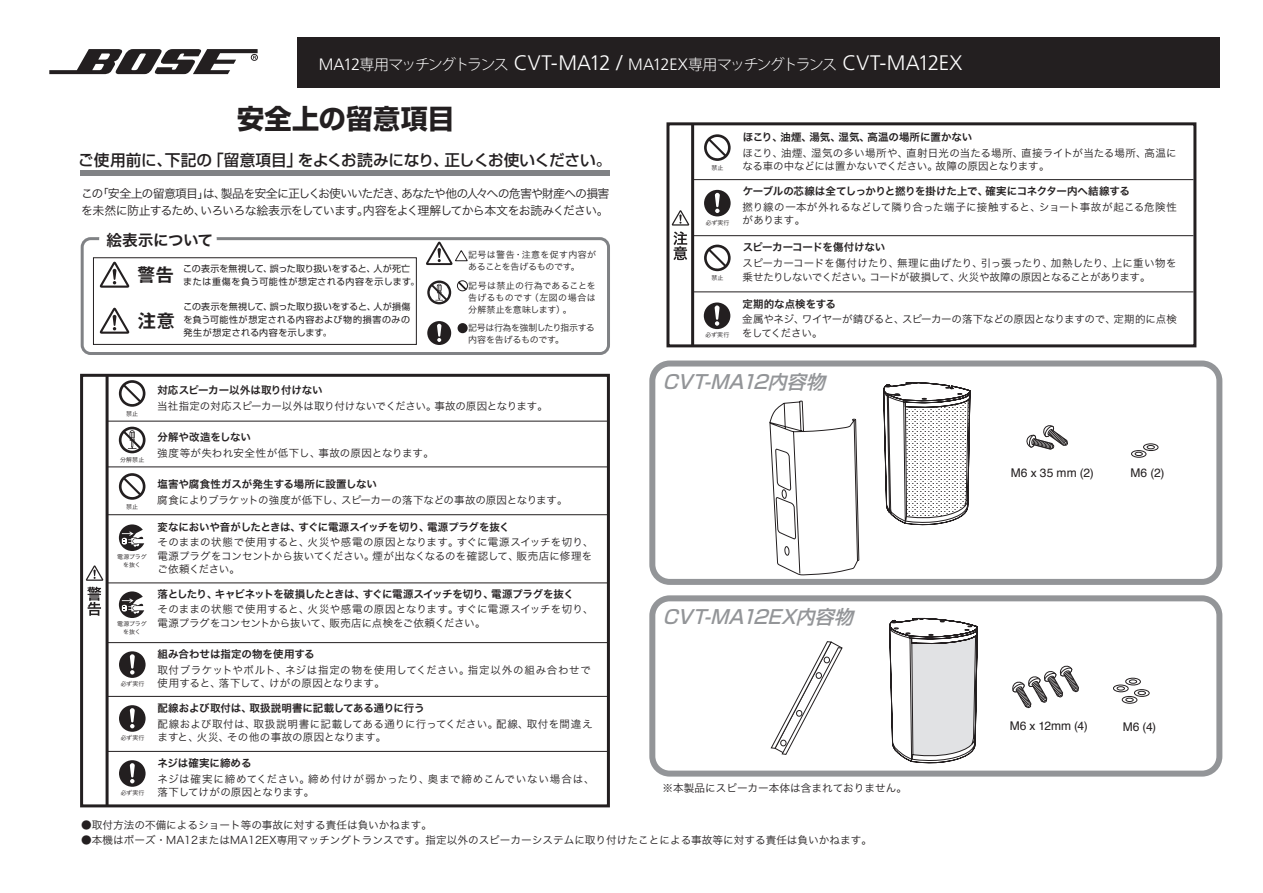
<style>
.page{position:relative;width:1263px;height:893px;background:#fff}
.page>*{position:absolute;margin:0;border:0;box-sizing:border-box;transform-origin:0 0}
.t1{font:700 27px "Shin Go Pro";letter-spacing:.005em;color:#231f20}
.t2{font:19.2px "Midashi Go Pro MB31";color:#231f20}
.t3{font:italic 500 18.9px "Shin Go Pro";color:#939598}
.t4{font:500 15.6px "Shin Go Pro";letter-spacing:-.015em;color:#231f20}
.t5{font:15.6px "Hira Kaku Pro W6";letter-spacing:-.035em;color:#231f20}
.t6{font:300 15px "Koz Go Pro";letter-spacing:-.115em;color:#fff}
.t7{font:12px/16.5px "Hira Kaku Pro W3";letter-spacing:-.08em;color:#231f20}
.t8{font:12px "Helvetica";letter-spacing:.01em;color:#231f20}
.t9{font:10.65px "Hira Kaku Pro W3";color:#231f20}
.t10{font:10.5px/13.5px "Hira Kaku Pro W3";letter-spacing:.005em;color:#231f20}
.t11{font:10.5px "Hira Kaku Pro W6";letter-spacing:-.015em;color:#231f20}
.t12{font:10.5px "Hira Kaku Pro W3";letter-spacing:-.015em;color:#231f20}
.t13{font:10.5px "Hira Kaku Pro W3";letter-spacing:.025em;color:#231f20}
.t14{font:10.5px/13.5px "Hira Kaku Pro W3";letter-spacing:.045em;color:#231f20}
.t15{font:10.5px/13.5px "Hira Kaku Pro W3";letter-spacing:.03em;color:#231f20}
.t16{font:10.5px/13.5px "Hira Kaku Pro W3";letter-spacing:.05em;color:#231f20}
.t17{font:10.5px/13.5px "Hira Kaku Pro W3";letter-spacing:-.03em;color:#231f20}
.t18{font:10.5px "Hira Kaku Pro W6";letter-spacing:-.045em;color:#231f20}
.t19{font:10.5px "Hira Kaku Pro W3";letter-spacing:-.055em;color:#231f20}
.t20{font:10.5px "Hira Kaku Pro W3";letter-spacing:-.02em;color:#231f20}
.t21{font:9px/12.8px "Shin Go Pro";letter-spacing:.04em;color:#231f20}
.t22{font:9px/12px "Hira Kaku Pro W3";letter-spacing:-.01em;color:#231f20}
.t23{font:9px/12px "Hira Kaku Pro W3";letter-spacing:-.04em;color:#231f20}
.t24{font:6px "Hira Kaku Pro W3";letter-spacing:.015em;color:#231f20}
.t25{font:6px/7.2px "Hira Kaku Pro W3";letter-spacing:-.03em;color:#231f20;text-align:center}
.s1{font-family:"Frutiger LT Std";font-size:16.5px}
.s2{font-family:"Frutiger LT Std";font-size:21px}
.s3{font-size:6px}
</style>
<div class="page">
<div style="left:81px;top:237px;width:529px;height:118px;border:3px solid #808285;border-radius:9px"></div>
<div style="left:99px;top:230px;width:118px;height:18px;background:#fff;border-radius:9px"></div>
<div style="left:93px;top:257px;width:324px;height:88px;background:#fff;border:1px solid #231f20"></div>
<div style="left:458px;top:323px;width:10px;height:10px;background:#231f20;border-radius:50%"></div>
<svg style="left:457px;top:280px;width:11px;height:11px"></svg>
<div style="left:80px;top:170px;width:529px;height:6px;background:#808285"></div>
<svg style="left:99px;top:261px;width:31px;height:27px"></svg>
<svg style="left:99px;top:307px;width:31px;height:27px"></svg>
<svg style="left:426px;top:241px;width:42px;height:24px"></svg>
<svg style="left:427px;top:280px;width:24px;height:24px"></svg>
<svg style="left:427px;top:321px;width:24px;height:24px"></svg>
<div style="left:80px;top:374px;width:530px;height:433px;border:3px solid #231f20"></div>
<hr style="left:106px;top:375px;width:3px;height:431px;background:#231f20">
<hr style="left:107px;top:582px;width:501px;height:1px;background:#231f20">
<hr style="left:107px;top:514px;width:501px;height:1px;background:#231f20">
<hr style="left:107px;top:466px;width:501px;height:1px;background:#231f20">
<hr style="left:107px;top:642px;width:501px;height:1px;background:#231f20">
<div style="left:666px;top:122px;width:530px;height:225px;border:3px solid #231f20"></div>
<hr style="left:691px;top:124px;width:3px;height:222px;background:#231f20">
<svg style="left:87px;top:587px;width:14px;height:29px"></svg>
<hr style="left:107px;top:696px;width:501px;height:1px;background:#231f20">
<hr style="left:692px;top:179px;width:501px;height:1px;background:#231f20">
<svg style="left:704px;top:190px;width:27px;height:26px"></svg>
<svg style="left:704px;top:134px;width:27px;height:27px"></svg>
<svg style="left:704px;top:245px;width:27px;height:26px"></svg>
<svg style="left:119px;top:651px;width:27px;height:27px"></svg>
<svg style="left:119px;top:705px;width:27px;height:27px"></svg>
<hr style="left:107px;top:751px;width:501px;height:1px;background:#231f20">
<svg style="left:119px;top:760px;width:27px;height:27px"></svg>
<hr style="left:692px;top:235px;width:501px;height:1px;background:#231f20">
<hr style="left:692px;top:291px;width:501px;height:1px;background:#231f20">
<svg style="left:86px;top:565px;width:18px;height:16px"></svg>
<svg style="left:671px;top:210px;width:18px;height:50px"></svg>
<svg style="left:119px;top:524px;width:25px;height:27px"></svg>
<svg style="left:119px;top:591px;width:25px;height:27px"></svg>
<div style="left:649px;top:595px;width:573px;height:182px;border:6px solid #939598;border-radius:17px"></div>
<svg style="left:1012px;top:665px;width:67px;height:44px"></svg>
<svg style="left:770px;top:641px;width:73px;height:114px"></svg>
<svg style="left:1113px;top:677px;width:37px;height:27px"></svg>
<div style="left:649px;top:360px;width:573px;height:225px;border:6px solid #939598;border-radius:17px"></div>
<svg style="left:769px;top:400px;width:90px;height:185px"></svg>
<svg style="left:883px;top:343px;width:95px;height:434px"></svg>
<svg style="left:1026px;top:425px;width:42px;height:25px"></svg>
<svg style="left:1131px;top:443px;width:28px;height:15px"></svg>
<svg style="left:119px;top:380px;width:26px;height:27px"></svg>
<svg style="left:119px;top:427px;width:27px;height:26px"></svg>
<svg style="left:119px;top:473px;width:26px;height:27px"></svg>
<hr style="left:107px;top:421px;width:501px;height:1px;background:#231f20">
<svg style="left:704px;top:302px;width:26px;height:27px"></svg>
<div style="left:298px;top:37px;width:922px;height:50px;background:#231f20"></div>
<svg style="left:49px;top:49px;width:209px;height:25px"></svg>
<h3 class="t6" style="left:319px;top:54px;width:645px"><span class="s1">MA12</span>専用マッチングトランス <span class="s2">CVT-MA12 /</span> <span class="s1">MA12EX</span>専用マッチングトランス <span class="s2">CVT-MA12EX</span></h3>
<h1 class="t1" style="left:237px;top:97px;width:219px">安全上の留意項目</h1>
<h3 class="t4" style="left:78px;top:147px;width:535px">ご使用前に、下記の「留意項目」をよくお読みになり、正しくお使いください。</h3>
<p class="t7" style="left:81px;top:184px;width:530px">この「安全上の留意項目」は、製品を安全に正しくお使いいただき、あなたや他の人々への危害や財産への損害を未然に防止するため、いろいろな絵表示をしています。内容をよく理解してから本文をお読みください。</p>
<p class="t22" style="left:468px;top:248px;width:129px">記号は警告・注意を促す内容があることを告げるものです。</p>
<p class="t22" style="left:468px;top:278px;width:129px;text-align:justify">記号は禁止の行為であることを告げるものです（左図の場合は分解禁止を意味します）。</p>
<p class="t23" style="left:468px;top:321px;width:128px">記号は行為を強制したり指示する内容を告げるものです。</p>
<h3 class="t5" style="left:106px;top:226px;width:108px">絵表示について</h3>
<p class="t21" style="left:183px;top:261px;width:238px">この表示を無視して、誤った取り扱いをすると、人が死亡または重傷を負う可能性が想定される内容を示します。</p>
<p class="t21" style="left:183px;top:299px;width:228px;text-align:justify">この表示を無視して、誤った取り扱いをすると、人が損傷を負う可能性が想定される内容および物的損害のみの発生が想定される内容を示します。</p>
<h2 class="t2" style="left:137px;top:259px;width:39px">警告</h2>
<h2 class="t2" style="left:137px;top:305px;width:39px">注意</h2>
<p class="t24" style="left:126px;top:408px;width:14px">禁止</p>
<p class="t24" style="left:120px;top:455px;width:26px">分解禁止</p>
<p class="t24" style="left:126px;top:501px;width:14px">禁止</p>
<p class="t25" style="left:117px;top:553px;width:31px">電源プラグを抜く</p>
<p class="t11" style="left:157px;top:380px;width:167px">対応スピーカー以外は取り付けない</p>
<p class="t12" style="left:157px;top:396px;width:392px">当社指定の対応スピーカー以外は取り付けないでください。事故の原因となります。</p>
<p class="t11" style="left:157px;top:428px;width:95px">分解や改造をしない</p>
<p class="t13" style="left:157px;top:444px;width:278px">強度等が失われ安全性が低下し、事故の原因となります。</p>
<p class="t11" style="left:157px;top:474px;width:221px">塩害や腐食性ガスが発生する場所に設置しない</p>
<p class="t12" style="left:157px;top:490px;width:412px">腐食によりブラケットの強度が低下し、スピーカーの落下などの事故の原因となります。</p>
<p class="t11" style="left:158px;top:517px;width:354px">変なにおいや音がしたときは、すぐに電源スイッチを切り、電源プラグを抜く</p>
<p class="t10" style="left:157px;top:535px;width:438px">そのままの状態で使用すると、火災や感電の原因となります。すぐに電源スイッチを切り、電源プラグをコンセントから抜いてください。煙が出なくなるのを確認して、販売店に修理をご依頼ください。</p>
<p class="t18" style="left:158px;top:584px;width:418px">落としたり、キャビネットを破損したときは、すぐに電源スイッチを切り、電源プラグを抜く</p>
<p class="t10" style="left:117px;top:602px;width:478px;text-indent:40px">そのままの状態で使用すると、火災や感電の原因となります。すぐに電源スイッチを切り、<span class="s3">電源プラグ</span> 電源プラグをコンセントから抜いて、販売店に点検をご依頼ください。</p>
<p class="t24" style="left:123px;top:626px;width:19px">を抜く</p>
<p class="t11" style="left:158px;top:645px;width:159px">組み合わせは指定の物を使用する</p>
<p class="t14" style="left:121px;top:662px;width:472px;text-indent:37px">取付ブラケットやボルト、ネジは指定の物を使用してください。指定以外の組み合わせで<span class="s3">必ず実行</span> 使用すると、落下して、けがの原因となります。</p>
<p class="t24" style="left:121px;top:732px;width:25px">必ず実行</p>
<p class="t11" style="left:158px;top:698px;width:269px">配線および取付は、取扱説明書に記載してある通りに行う</p>
<p class="t15" style="left:157px;top:716px;width:437px">配線および取付は、取扱説明書に記載してある通りに行ってください。配線、取付を間違えますと、火災、その他の事故の原因となります。</p>
<p class="t11" style="left:158px;top:753px;width:95px">ネジは確実に締める</p>
<p class="t16" style="left:121px;top:771px;width:475px;text-indent:37px">ネジは確実に締めてください。締め付けが弱かったり、奥まで締めこんでいない場合は、<span class="s3">必ず実行</span> 落下してけがの原因となります。</p>
<p class="t11" style="left:743px;top:128px;width:231px">ほこり、油煙、湯気、湿気、高温の場所に置かない</p>
<p class="t13" style="left:742px;top:144px;width:436px">ほこり、油煙、湿気の多い場所や、直射日光の当たる場所、直接ライトが当たる場所、高温に</p>
<p class="t24" style="left:711px;top:162px;width:14px">禁止</p>
<p class="t20" style="left:742px;top:157px;width:309px">なる車の中などには置かないでください。故障の原因となります。</p>
<p class="t11" style="left:743px;top:181px;width:389px">ケーブルの芯線は全てしっかりと撚りを掛けた上で、確実にコネクター内へ結線する</p>
<p class="t10" style="left:706px;top:199px;width:473px;text-indent:37px">撚り線の一本が外れるなどして隣り合った端子に接触すると、ショート事故が起こる危険性<span class="s3">必ず実行</span> があります。</p>
<p class="t11" style="left:743px;top:238px;width:144px">スピーカーコードを傷付けない</p>
<p class="t10" style="left:742px;top:256px;width:435px">スピーカーコードを傷付けたり、無理に曲げたり、引っ張ったり、加熱したり、上に重い物を</p>
<p class="t24" style="left:711px;top:273px;width:14px">禁止</p>
<p class="t19" style="left:742px;top:267px;width:410px">乗せたりしないでください。コードが破損して、火災や故障の原因となることがあります。</p>
<p class="t11" style="left:742px;top:294px;width:95px">定期的な点検をする</p>
<p class="t17" style="left:705px;top:312px;width:473px;text-indent:37px">金属やネジ、ワイヤーが錆びると、スピーカーの落下などの原因となりますので、定期的に点検<span class="s3">必ず実行</span> をしてください。</p>
<h3 class="t3" style="left:662px;top:366px;width:171px">CVT-MA12内容物</h3>
<h3 class="t3" style="left:662px;top:601px;width:199px">CVT-MA12EX内容物</h3>
<p class="t9" style="left:663px;top:778px;width:246px">※本製品にスピーカー本体は含まれておりません。</p>
<p class="t8" style="left:1011px;top:463px;width:85px">M6 x 35 mm (2)</p>
<p class="t8" style="left:1130px;top:464px;width:36px">M6 (2)</p>
<p class="t8" style="left:1010px;top:716px;width:80px">M6 x 12mm (4)</p>
<p class="t8" style="left:1123px;top:718px;width:35px">M6 (4)</p>
<p class="t9" style="left:81px;top:816px;width:352px">●取付方法の不備によるショート等の事故に対する責任は負いかねます。</p>
<p class="t9" style="left:81px;top:831px;width:792px">●本機はボーズ・MA12またはMA12EX専用マッチングトランスです。指定以外のスピーカーシステムに取り付けたことによる事故等に対する責任は負いかねます。</p>
</div>
